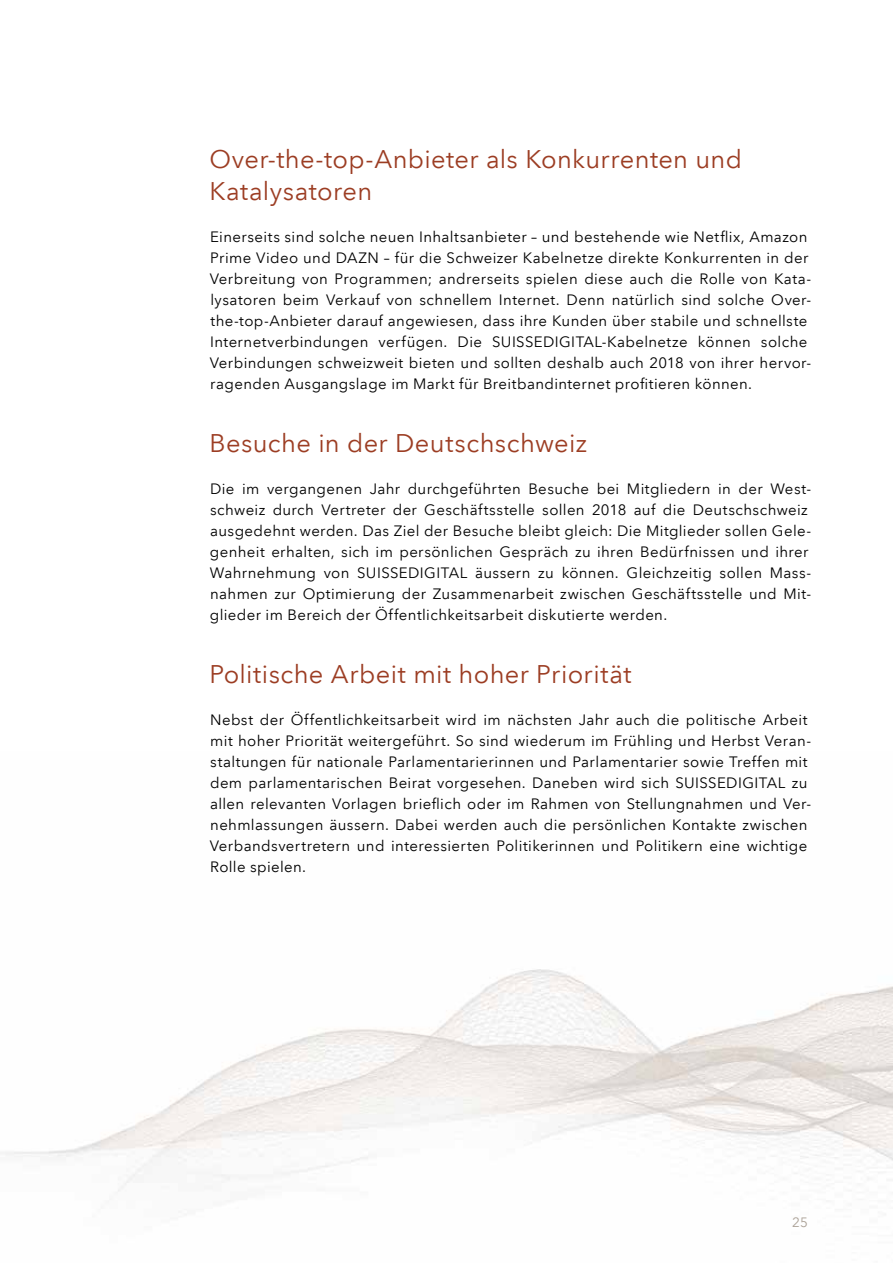
<style>
.page{position:relative;width:893px;height:1263px;background:#fff}
.page>*{position:absolute;margin:0;border:0;box-sizing:border-box;transform-origin:0 0}
.t1{font:25.5px/31.5px "Avenir Next LT Pro";letter-spacing:.015em;color:#9c3d23}
.t2{font:15px/21px "Avenir Next LT Pro";letter-spacing:.025em;color:#000}
.t3{font:13.5px "Avenir Next LT Pro";color:#aaa095}
</style>
<div class="page">
<img style="left:0;top:969px;width:893px;height:223px">
<h1 class="t1" style="left:209px;top:143px;width:534px">Over-the-top-Anbieter als Konkurrenten und<br>Katalysatoren</h1>
<p class="t2" style="left:210px;top:226px;width:603px">Einerseits sind solche neuen Inhaltsanbieter – und bestehende wie Netflix, Amazon Prime Video und DAZN – für die Schweizer Kabelnetze direkte Konkurrenten in der Verbreitung von Programmen; andrerseits spielen diese auch die Rolle von Kata&shy;lysatoren beim Verkauf von schnellem Internet. Denn natürlich sind solche Over&shy;the-top-Anbieter darauf angewiesen, dass ihre Kunden über stabile und schnellste Internetverbindungen verfügen. Die SUISSEDIGITAL-Kabelnetze können solche Verbindungen schweizweit bieten und sollten deshalb auch 2018 von ihrer hervor&shy;ragenden Ausgangslage im Markt für Breitbandinternet profitieren können.</p>
<h1 class="t1" style="left:209px;top:427px;width:379px">Besuche in der Deutschschweiz</h1>
<p class="t2" style="left:210px;top:478px;width:603px">Die im vergangenen Jahr durchgeführten Besuche bei Mitgliedern in der West&shy;schweiz durch Vertreter der Geschäftsstelle sollen 2018 auf die Deutschschweiz ausgedehnt werden. Das Ziel der Besuche bleibt gleich: Die Mitglieder sollen Gele&shy;genheit erhalten, sich im persönlichen Gespräch zu ihren Bedürfnissen und ihrer Wahrnehmung von SUISSEDIGITAL äussern zu können. Gleichzeitig sollen Mass&shy;nahmen zur Optimierung der Zusammenarbeit zwischen Geschäftsstelle und Mit&shy;glieder im Bereich der Öffentlichkeitsarbeit diskutierte werden.</p>
<h1 class="t1" style="left:209px;top:658px;width:424px">Politische Arbeit mit hoher Priorität</h1>
<p class="t2" style="left:210px;top:709px;width:603px">Nebst der Öffentlichkeitsarbeit wird im nächsten Jahr auch die politische Arbeit mit hoher Priorität weitergeführt. So sind wiederum im Frühling und Herbst Veran&shy;staltungen für nationale Parlamentarierinnen und Parlamentarier sowie Treffen mit dem parlamentarischen Beirat vorgesehen. Daneben wird sich SUISSEDIGITAL zu allen relevanten Vorlagen brieflich oder im Rahmen von Stellungnahmen und Ver&shy;nehmlassungen äussern. Dabei werden auch die persönlichen Kontakte zwischen Verbandsvertretern und interessierten Politikerinnen und Politikern eine wichtige Rolle spielen.</p>
<p class="t3" style="left:792px;top:1214px;width:17px">25</p>
</div>
